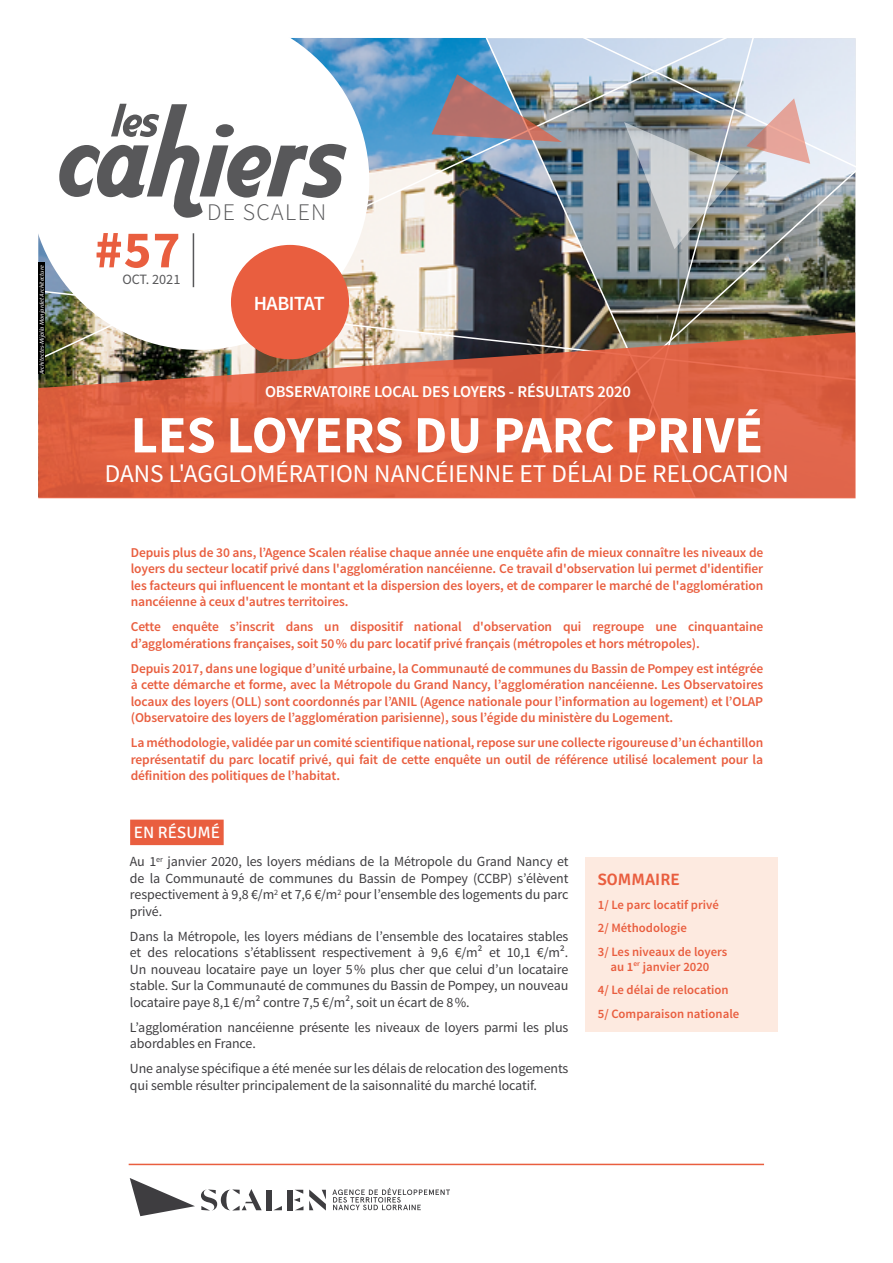
<style>
.page{position:relative;width:893px;height:1263px;background:#fff}
.page>*{position:absolute;margin:0;border:0;box-sizing:border-box;transform-origin:0 0}
.t1{font:700 52.8px "Source Sans Pro";color:#e95e3f}
.t2{font:700 52.5px "Source Sans Pro";color:#fff}
.t3{font:25.5px "Source Sans Pro";color:#fff}
.t4{font:300 23.7px "Source Sans Pro";letter-spacing:.06em;color:#58585a}
.t5{font:600 20.1px "Source Sans Pro";letter-spacing:-.02em;color:#fff}
.t6{font:600 16.5px "Source Sans Pro";letter-spacing:-.01em;color:#fff}
.t7{font:600 16.5px "Signika";color:#e95e3f}
.t8{font:16.5px "Signika";color:#fff}
.t9{font:14.25px "Source Sans Pro";color:#58585a}
.t10{font:13.95px/16.5px "Source Sans Pro";letter-spacing:-.01em;color:#3e3d40;text-align:justify}
.t11{font:600 13.5px/16.5px "Source Sans Pro";letter-spacing:-.01em;color:#e95e3f;text-align:justify}
.t12{font:600 12.75px/23.5px "Source Sans Pro";color:#e95e3f}
.t13{font:italic 6px "The Sans Office";color:#fff}
</style>
<div class="page">
<div style="left:585px;top:857px;width:193px;height:174px;background:#fdeae0"></div>
<div style="left:130px;top:820px;width:94px;height:25px;background:#e95e3f"></div>
<svg style="left:38px;top:38px;width:501px;height:243px"></svg>
<img style="left:433px;top:38px;width:423px;height:187px">
<img style="left:539px;top:60px;width:317px;height:401px">
<img style="left:45px;top:281px;width:811px;height:113px">
<img style="left:431px;top:74px;width:131px;height:68px">
<svg style="left:624px;top:122px;width:9px;height:127px"></svg>
<svg style="left:765px;top:98px;width:45px;height:66px;background:#e4c1bf"></svg>
<img style="left:633px;top:38px;width:132px;height:294px">
<svg style="left:38px;top:332px;width:817px;height:166px;background:#d16547"></svg>
<div style="left:30px;top:12px;width:339px;height:338px;background:#fff;border-radius:50%"></div>
<svg style="left:59px;top:104px;width:288px;height:114px"></svg>
<hr style="left:193px;top:233px;width:1px;height:54px;background:#58585a">
<div style="left:232px;top:246px;width:116px;height:113px;background:#e95e3f;border-radius:50%"></div>
<hr style="left:129px;top:1164px;width:635px;height:1px;background:#e95e3f">
<svg style="left:201px;top:1189px;width:61px;height:21px"></svg>
<div style="left:266px;top:1190px;width:5px;height:20px;background:#3e3d40"></div>
<svg style="left:274px;top:1206px;width:8px;height:4px"></svg>
<div style="left:288px;top:1190px;width:5px;height:20px;background:#3e3d40"></div>
<svg style="left:294px;top:1190px;width:9px;height:20px"></svg>
<svg style="left:309px;top:1189px;width:17px;height:21px"></svg>
<svg style="left:332px;top:1188px;width:118px;height:22px"></svg>
<svg style="left:130px;top:1178px;width:65px;height:38px"></svg>
<div style="left:38px;top:262px;width:7px;height:112px;background:#000"></div>
<p class="t13" style="left:39px;top:374px;width:110px;rotate:-90deg">Architectes-Mijolla Monjardet Architecture</p>
<h1 class="t1" style="left:95px;top:216px;width:87px">#57</h1>
<p class="t9" style="left:122px;top:270px;width:60px">OCT. 2021</p>
<h3 class="t4" style="left:207px;top:197px;width:121px">DE SCALEN</h3>
<h3 class="t5" style="left:254px;top:291px;width:73px">HABITAT</h3>
<p class="t6" style="left:265px;top:381px;width:367px">OBSERVATOIRE LOCAL DES LOYERS - RÉSULTATS 2020</p>
<h2 class="t2" style="left:131px;top:401px;width:634px">LES LOYERS DU PARC PRIVÉ</h2>
<h3 class="t3" style="left:105px;top:458px;width:685px">DANS L'AGGLOMÉRATION NANCÉIENNE ET DÉLAI DE RELOCATION</h3>
<p class="t11" style="left:131px;top:544px;width:634px">Depuis plus de 30 ans, l’Agence Scalen réalise chaque année une enquête afin de mieux connaître les niveaux de loyers du secteur locatif privé dans l'agglomération nancéienne. Ce travail d'observation lui permet d'identifier les facteurs qui influencent le montant et la dispersion des loyers, et de comparer le marché de l'agglomération nancéienne à ceux d'autres territoires.</p>
<p class="t11" style="left:131px;top:619px;width:634px">Cette enquête s’inscrit dans un dispositif national d'observation qui regroupe une cinquantaine d’agglomérations françaises, soit 50% du parc locatif privé français (métropoles et hors métropoles).</p>
<p class="t11" style="left:131px;top:660px;width:634px">Depuis 2017, dans une logique d’unité urbaine, la Communauté de communes du Bassin de Pompey est intégrée à cette démarche et forme, avec la Métropole du Grand Nancy, l’agglomération nancéienne. Les Observatoires locaux des loyers (OLL) sont coordonnés par l’ANIL (Agence nationale pour l’information au logement) et l’OLAP (Observatoire des loyers de l’agglomération parisienne), sous l’égide du ministère du Logement.</p>
<p class="t11" style="left:131px;top:735px;width:634px">La méthodologie, validée par un comité scientifique national, repose sur une collecte rigoureuse d’un échantillon représentatif du parc locatif privé, qui fait de cette enquête un outil de référence utilisé localement pour la définition des politiques de l’habitat.</p>
<p class="t8" style="left:134px;top:823px;width:88px">EN RÉSUMÉ</p>
<p class="t10" style="left:130px;top:853px;width:440px">Au 1<sup>er</sup> janvier 2020, les loyers médians de la Métropole du Grand Nancy et de la Communauté de communes du Bassin de Pompey (CCBP) s’élèvent respectivement à 9,8 €/m<sup>2</sup> et 7,6 €/m<sup>2</sup> pour l’ensemble des logements du parc privé.</p>
<p class="t10" style="left:130px;top:928px;width:440px">Dans la Métropole, les loyers médians de l’ensemble des locataires stables et des relocations s’établissent respectivement à 9,6 €/m² et 10,1 €/m².<br>Un nouveau locataire paye un loyer 5% plus cher que celui d’un locataire stable. Sur la Communauté de communes du Bassin de Pompey, un nouveau locataire paye 8,1 €/m² contre 7,5 €/m², soit un écart de 8%.</p>
<p class="t10" style="left:130px;top:1019px;width:440px">L’agglomération nancéienne présente les niveaux de loyers parmi les plus abordables en France.</p>
<p class="t10" style="left:130px;top:1060px;width:440px">Une analyse spécifique a été menée sur les délais de relocation des logements qui semble résulter principalement de la saisonnalité du marché locatif.</p>
<p class="t7" style="left:598px;top:870px;width:83px">SOMMAIRE</p>
<p class="t12" style="left:598px;top:893px;width:131px">1/ Le parc locatif privé<br>2/ Méthodologie<br>3/ Les niveaux de loyers</p>
<p class="t12" style="left:598px;top:955px;width:143px;text-indent:13px">au 1<sup>er</sup> janvier 2020<br>4/ Le délai de relocation<br>5/ Comparaison nationale</p>
</div>
